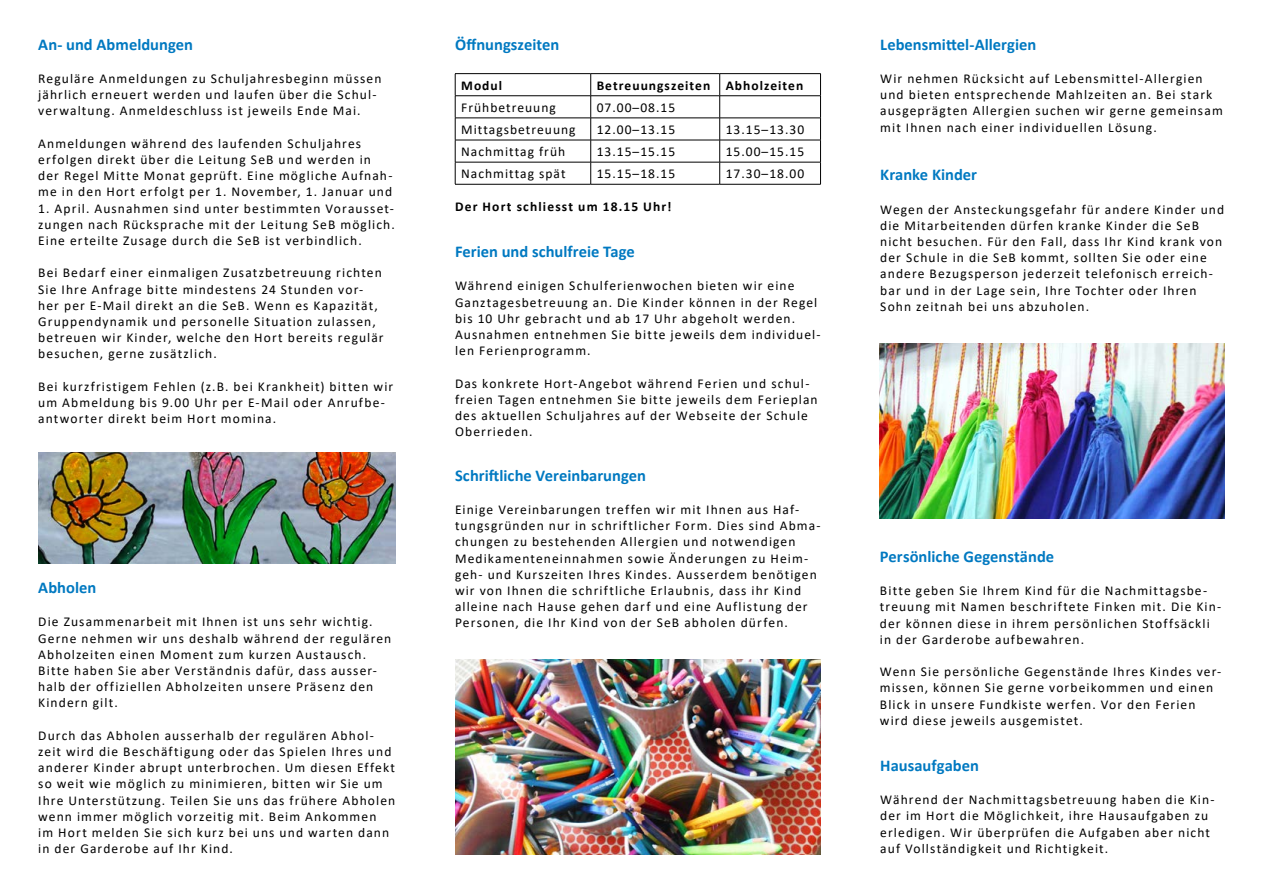
<style>
.page{position:relative;width:1263px;height:893px;background:#fff}
.page>*{position:absolute;margin:0;border:0;box-sizing:border-box;transform-origin:0 0}
.t1{font:700 16.5px "Calibri";color:#0079c1}
.t2{font:13.5px/16.2px "Calibri";letter-spacing:.08em;color:#000}
.t3{font:700 13.5px "Calibri";letter-spacing:.075em;color:#000}
</style>
<div class="page">
<hr style="left:455px;top:73px;width:136px;height:1px;background:#000">
<hr style="left:591px;top:73px;width:129px;height:1px;background:#000">
<hr style="left:720px;top:73px;width:101px;height:1px;background:#000">
<hr style="left:455px;top:95px;width:136px;height:1px;background:#000">
<hr style="left:591px;top:95px;width:129px;height:1px;background:#000">
<hr style="left:720px;top:95px;width:101px;height:1px;background:#000">
<hr style="left:455px;top:118px;width:136px;height:1px;background:#000">
<hr style="left:591px;top:118px;width:129px;height:1px;background:#000">
<hr style="left:720px;top:118px;width:101px;height:1px;background:#000">
<hr style="left:455px;top:140px;width:136px;height:1px;background:#000">
<hr style="left:591px;top:140px;width:129px;height:1px;background:#000">
<hr style="left:720px;top:140px;width:101px;height:1px;background:#000">
<hr style="left:455px;top:162px;width:136px;height:1px;background:#000">
<svg style="left:455px;top:74px;width:1px;height:110px"></svg>
<hr style="left:591px;top:162px;width:129px;height:1px;background:#000">
<svg style="left:590px;top:74px;width:1px;height:110px"></svg>
<hr style="left:720px;top:162px;width:101px;height:1px;background:#000">
<svg style="left:719px;top:74px;width:1px;height:110px"></svg>
<svg style="left:820px;top:74px;width:1px;height:110px"></svg>
<hr style="left:455px;top:184px;width:136px;height:1px;background:#000">
<hr style="left:591px;top:184px;width:129px;height:1px;background:#000">
<hr style="left:720px;top:184px;width:101px;height:1px;background:#000">
<img style="left:38px;top:452px;width:357px;height:111px">
<img style="left:879px;top:343px;width:346px;height:175px">
<img style="left:455px;top:659px;width:366px;height:196px">
<p class="t1" style="left:38px;top:33px;width:156px">An- und Abmeldungen</p>
<p class="t2" style="left:38px;top:70px;width:345px">Reguläre Anmeldungen zu Schuljahresbeginn müssen jährlich erneuert werden und laufen über die Schul&shy;verwaltung. Anmeldeschluss ist jeweils Ende Mai.</p>
<p class="t2" style="left:38px;top:135px;width:356px">Anmeldungen während des laufenden Schuljahres erfolgen direkt über die Leitung SeB und werden in der Regel Mitte Monat geprüft. Eine mögliche Aufnah&shy;me in den Hort erfolgt per 1. November, 1. Januar und</p>
<p class="t2" style="left:38px;top:200px;width:358px;text-align:justify">1. April. Ausnahmen sind unter bestimmten Vorausset&shy;zungen nach Rücksprache mit der Leitung SeB möglich.<br>Eine erteilte Zusage durch die SeB ist verbindlich.</p>
<p class="t2" style="left:38px;top:264px;width:347px">Bei Bedarf einer einmaligen Zusatzbetreuung richten Sie Ihre Anfrage bitte mindestens 24 Stunden vor&shy;her per E-Mail direkt an die SeB. Wenn es Kapazität, Gruppendynamik und personelle Situation zulassen, betreuen wir Kinder, welche den Hort bereits regulär besuchen, gerne zusätzlich.</p>
<p class="t2" style="left:38px;top:378px;width:356px">Bei kurzfristigem Fehlen (z.B. bei Krankheit) bitten wir um Abmeldung bis 9.00 Uhr per E-Mail oder Anrufbe&shy;antworter direkt beim Hort momina.</p>
<p class="t1" style="left:38px;top:576px;width:60px">Abholen</p>
<p class="t2" style="left:38px;top:613px;width:355px">Die Zusammenarbeit mit Ihnen ist uns sehr wichtig.<br>Gerne nehmen wir uns deshalb während der regulären Abholzeiten einen Moment zum kurzen Austausch.<br>Bitte haben Sie aber Verständnis dafür, dass ausser&shy;halb der offiziellen Abholzeiten unsere Präsenz den Kindern gilt.</p>
<p class="t2" style="left:38px;top:727px;width:358px">Durch das Abholen ausserhalb der regulären Abhol&shy;zeit wird die Beschäftigung oder das Spielen Ihres und anderer Kinder abrupt unterbrochen. Um diesen Effekt so weit wie möglich zu minimieren, bitten wir Sie um Ihre Unterstützung. Teilen Sie uns das frühere Abholen wenn immer möglich vorzeitig mit. Beim Ankommen<br>im Hort melden Sie sich kurz bei uns und warten dann in der Garderobe auf Ihr Kind.</p>
<p class="t1" style="left:455px;top:33px;width:106px">Öffnungszeiten</p>
<p class="t3" style="left:461px;top:76px;width:42px">Modul</p>
<p class="t3" style="left:597px;top:76px;width:208px">Betreuungszeiten Abholzeiten</p>
<p class="t2" style="left:461px;top:99px;width:96px">Frühbetreuung</p>
<p class="t2" style="left:597px;top:99px;width:80px">07.00–08.15</p>
<p class="t2" style="left:461px;top:121px;width:116px">Mittagsbetreuung</p>
<p class="t2" style="left:597px;top:121px;width:80px">12.00–13.15</p>
<p class="t2" style="left:726px;top:121px;width:80px">13.15–13.30</p>
<p class="t2" style="left:461px;top:143px;width:105px">Nachmittag früh</p>
<p class="t2" style="left:597px;top:143px;width:80px">13.15–15.15</p>
<p class="t2" style="left:726px;top:143px;width:80px">15.00–15.15</p>
<p class="t2" style="left:461px;top:165px;width:106px">Nachmittag spät</p>
<p class="t2" style="left:597px;top:165px;width:80px">15.15–18.15</p>
<p class="t2" style="left:726px;top:165px;width:80px">17.30–18.00</p>
<p class="t3" style="left:455px;top:197px;width:218px">Der Hort schliesst um 18.15 Uhr!</p>
<p class="t1" style="left:455px;top:240px;width:181px">Ferien und schulfreie Tage</p>
<p class="t2" style="left:455px;top:277px;width:367px">Während einigen Schulferienwochen bieten wir eine Ganztagesbetreuung an. Die Kinder können in der Regel bis 10 Uhr gebracht und ab 17 Uhr abgeholt werden.<br>Ausnahmen entnehmen Sie bitte jeweils dem individuel&shy;len Ferienprogramm.</p>
<p class="t2" style="left:455px;top:375px;width:364px">Das konkrete Hort-Angebot während Ferien und schul&shy;freien Tagen entnehmen Sie bitte jeweils dem Ferieplan des aktuellen Schuljahres auf der Webseite der Schule Oberrieden.</p>
<p class="t1" style="left:455px;top:464px;width:192px">Schriftliche Vereinbarungen</p>
<p class="t2" style="left:455px;top:501px;width:367px">Einige Vereinbarungen treffen wir mit Ihnen aus Haf&shy;tungsgründen nur in schriftlicher Form. Dies sind Abma&shy;chungen zu bestehenden Allergien und notwendigen Medikamenteneinnahmen sowie Änderungen zu Heim&shy;geh- und Kurszeiten Ihres Kindes. Ausserdem benötigen wir von Ihnen die schriftliche Erlaubnis, dass ihr Kind alleine nach Hause gehen darf und eine Auflistung der Personen, die Ihr Kind von der SeB abholen dürfen.</p>
<p class="t1" style="left:880px;top:33px;width:158px">Lebensmittel-Allergien</p>
<p class="t2" style="left:880px;top:70px;width:344px">Wir nehmen Rücksicht auf Lebensmittel-Allergien und bieten entsprechende Mahlzeiten an. Bei stark ausgeprägten Allergien suchen wir gerne gemeinsam mit Ihnen nach einer individuellen Lösung.</p>
<p class="t1" style="left:880px;top:163px;width:98px">Kranke Kinder</p>
<p class="t2" style="left:880px;top:201px;width:345px">Wegen der Ansteckungsgefahr für andere Kinder und die Mitarbeitenden dürfen kranke Kinder die SeB nicht besuchen. Für den Fall, dass Ihr Kind krank von der Schule in die SeB kommt, sollten Sie oder eine andere Bezugsperson jederzeit telefonisch erreich&shy;bar und in der Lage sein, Ihre Tochter oder Ihren Sohn zeitnah bei uns abzuholen.</p>
<p class="t1" style="left:880px;top:545px;width:176px">Persönliche Gegenstände</p>
<p class="t2" style="left:880px;top:582px;width:343px">Bitte geben Sie Ihrem Kind für die Nachmittagsbe&shy;treuung mit Namen beschriftete Finken mit. Die Kin&shy;der können diese in ihrem persönlichen Stoffsäckli in der Garderobe aufbewahren.</p>
<p class="t2" style="left:880px;top:663px;width:343px">Wenn Sie persönliche Gegenstände Ihres Kindes ver&shy;missen, können Sie gerne vorbeikommen und einen Blick in unsere Fundkiste werfen. Vor den Ferien wird diese jeweils ausgemistet.</p>
<p class="t1" style="left:880px;top:754px;width:100px">Hausaufgaben</p>
<p class="t2" style="left:880px;top:791px;width:336px">Während der Nachmittagsbetreuung haben die Kin&shy;der im Hort die Möglichkeit, ihre Hausaufgaben zu erledigen. Wir überprüfen die Aufgaben aber nicht auf Vollständigkeit und Richtigkeit.</p>
</div>
